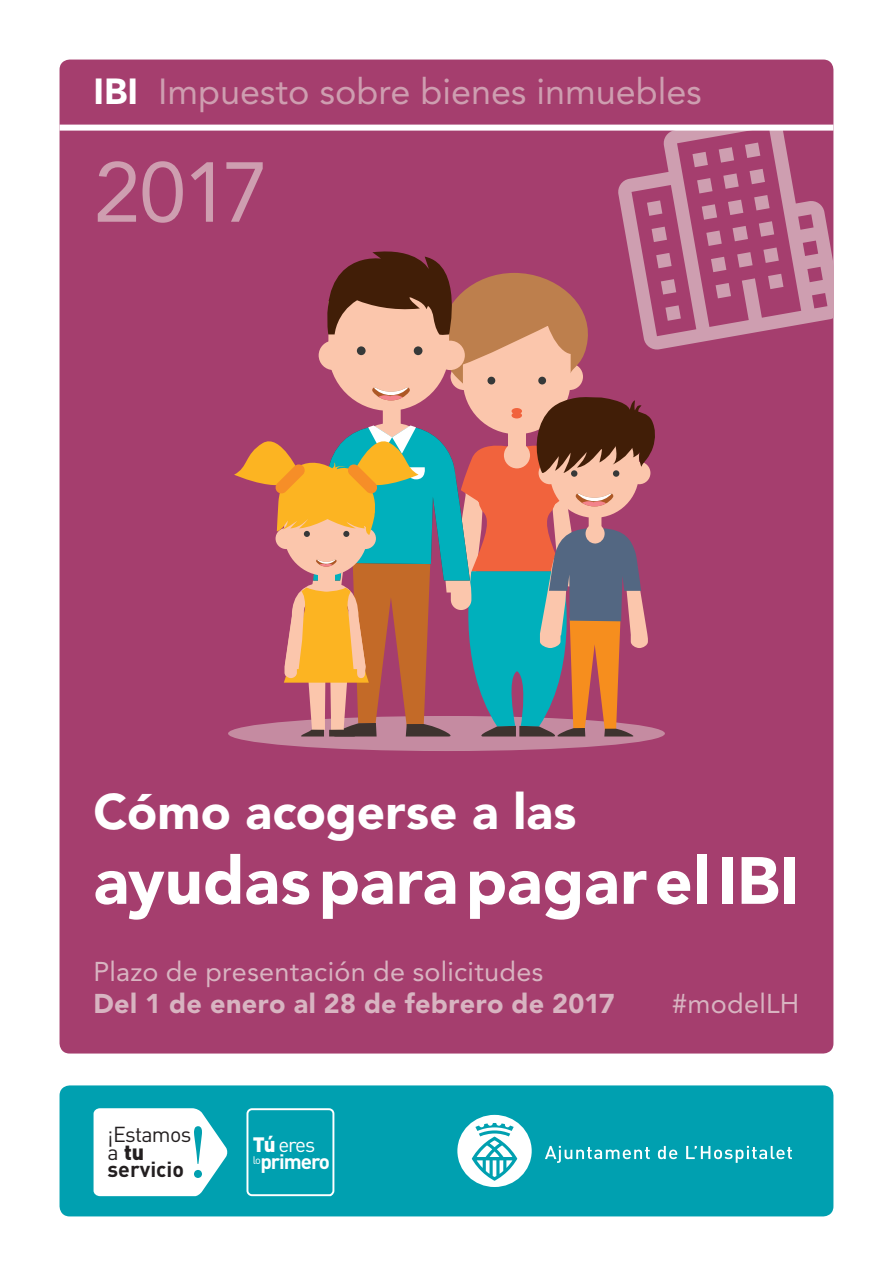
<style>
.page{position:relative;width:893px;height:1276px;background:#fff}
.page>*{position:absolute;margin:0;border:0;box-sizing:border-box;transform-origin:0 0}
.t1{font:84px "Avenir LT Std";color:#ce9eb0}
.t2{font:900 66px "Avenir LT Std";letter-spacing:.005em;color:#fff}
.t3{font:900 49.5px "Avenir LT Std";letter-spacing:.005em;color:#fff}
.t4{font:36px "Avenir LT Std";color:#ce9eb0}
.t5{font:27px "Avenir LT Std";letter-spacing:.01em;color:#d8b4c1}
.t6{font:900 27px "Avenir LT Std";letter-spacing:.015em;color:#d8b4c1}
.t7{font:21.3px/17.4px "DIN";letter-spacing:-.03em;color:#231f20}
.t8{font:700 20.7px/16.8px "DIN";letter-spacing:-.05em;color:#fff}
.s1{font-weight:900;color:#fff}
.s2{font-weight:900}
.s3{font-weight:700}
.s4{font-weight:400}
</style>
<div class="page">
<div style="left:60px;top:1085px;width:773px;height:131px;background:#00a0b0;border-radius:10px"></div>
<div style="left:60px;top:60px;width:773px;height:993px;background:#a53e6e;border-radius:10px"></div>
<div style="left:228px;top:716px;width:437px;height:35px;background:#c58ba1;border-radius:50%"></div>
<svg style="left:234px;top:251px;width:422px;height:485px"></svg>
<svg style="left:246px;top:1108px;width:89px;height:89px"></svg>
<svg style="left:94px;top:1108px;width:134px;height:88px;background:#dff3f5"></svg>
<svg style="left:545px;top:1146px;width:105px;height:17px"></svg>
<svg style="left:658px;top:1146px;width:19px;height:13px"></svg>
<svg style="left:686px;top:1146px;width:106px;height:16px"></svg>
<div style="left:457px;top:1115px;width:75px;height:72px;background:#fff;border-radius:50%"></div>
<svg style="left:472px;top:1123px;width:45px;height:57px"></svg>
<svg style="left:617px;top:131px;width:216px;height:219px"></svg>
<div style="left:60px;top:125px;width:773px;height:6px;background:#fff"></div>
<h3 class="t4" style="left:94px;top:70px;width:610px"><span class="s1">IBI</span> Impuesto sobre bienes inmuebles</h3>
<h1 class="t1" style="left:94px;top:144px;width:177px">2017</h1>
<h3 class="t3" style="left:94px;top:781px;width:484px">Cómo acogerse a las</h3>
<h2 class="t2" style="left:94px;top:841px;width:707px">ayudas para pagar el IBI</h2>
<p class="t5" style="left:94px;top:955px;width:451px">Plazo de presentación de solicitudes</p>
<p class="t6" style="left:94px;top:987px;width:523px">Del 1 de enero al 28 de febrero de 2017</p>
<p class="t5" style="left:672px;top:988px;width:129px">#modelLH</p>
<p class="t7" style="left:108px;top:1126px;width:85px">¡Estamos a <span class="s2">tu </span><span class="s3">servicio</span></p>
<p class="t8" style="left:253px;top:1135px;width:79px"><span class="s2">Tú</span> <span class="s4">eres </span><sup>lo</sup>primero</p>
</div>
